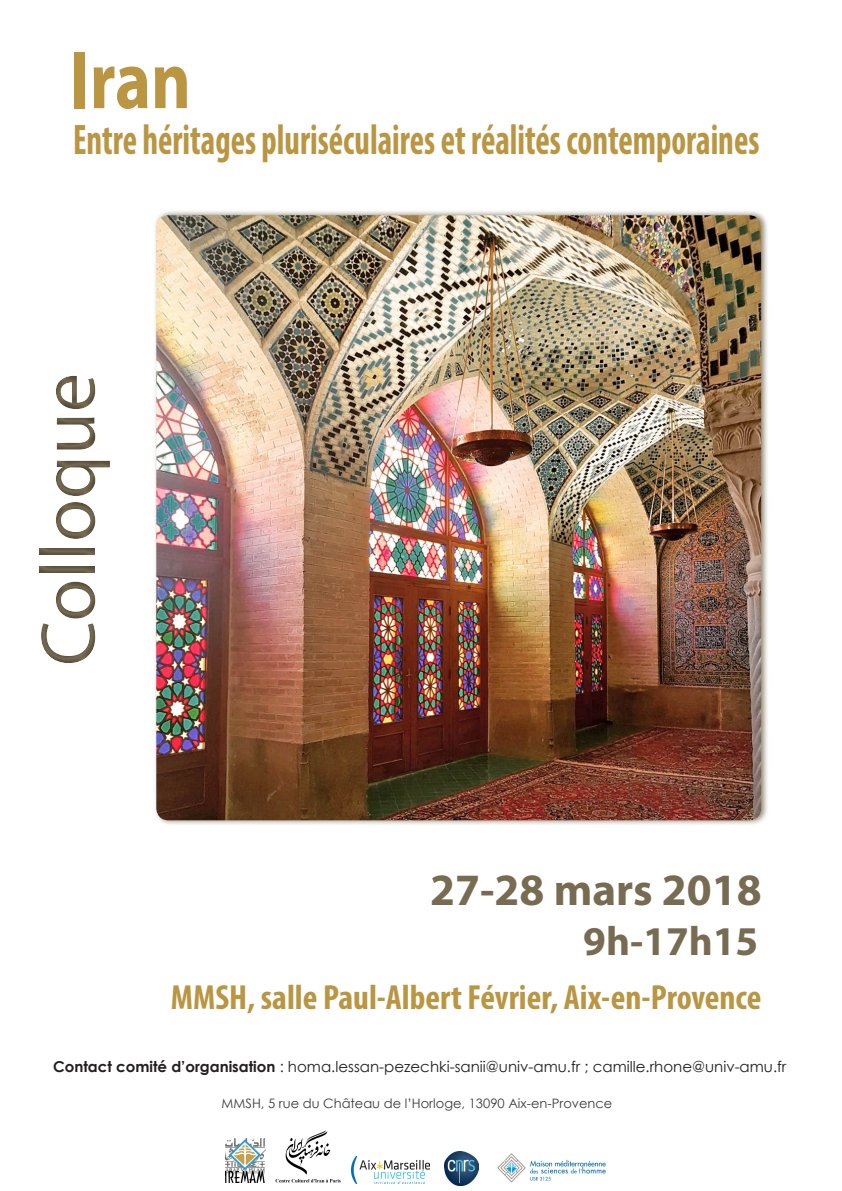
<style>
.page{position:relative;width:842px;height:1191px;background:#fff}
.page>*{position:absolute;margin:0;border:0;box-sizing:border-box;transform-origin:0 0}
.t1{font:700 83.1px "Myriad Pro";color:#ba9542;scale:.82 1}
.t2{font:78px "Myriad Pro";color:#776b52}
.t3{font:700 45px "Myriad Pro";color:#776b52}
.t4{font:700 condensed 42.9px "Myriad Pro";color:#ba9542;scale:.8 1}
.t5{font:700 41px "Myriad Pro";color:#776b52}
.t6{font:700 condensed 35px "Myriad Pro";color:#ba9542}
.t7{font:15px "Century Gothic";color:#231f20}
.t8{font:13px "Century Gothic";color:#3c3c3d}
.s1{font-weight:700}
</style>
<div class="page">
<div style="left:26px;top:365px;width:95px;height:308px;background:#231f20;opacity:.5"></div>
<div style="left:153px;top:210px;width:615px;height:615px;background:#776b52;opacity:.75"></div>
<img style="left:156px;top:215px;width:605px;height:605px">
<img style="left:226px;top:1138px;width:40px;height:45px">
<img style="left:497px;top:1153px;width:109px;height:30px">
<img style="left:445px;top:1151px;width:34px;height:34px">
<img style="left:351px;top:1156px;width:79px;height:27px">
<img style="left:275px;top:1130px;width:66px;height:53px">
<h1 class="t1" style="left:70px;top:26px;width:149px">Iran</h1>
<p class="t4" style="left:73px;top:113px;width:859px">Entre héritages pluriséculaires et réalités contemporaines</p>
<h2 class="t2" style="left:20px;top:666px;width:294px;rotate:-90deg">Colloque</h2>
<p class="t3" style="left:430px;top:860px;width:333px">27-28 mars 2018</p>
<p class="t5" style="left:583px;top:914px;width:177px">9h-17h15</p>
<p class="t6" style="left:171px;top:975px;width:592px">MMSH, salle Paul-Albert Février, Aix-en-Provence</p>
<p class="t7" style="left:53px;top:1056px;width:735px"><span class="s1">Contact comité d’organisation</span> : homa.lessan-pezechki-sanii@univ-amu.fr ; camille.rhone@univ-amu.fr</p>
<p class="t8" style="left:222px;top:1094px;width:392px">MMSH, 5 rue du Château de l’Horloge, 13090 Aix-en-Provence</p>
</div>
